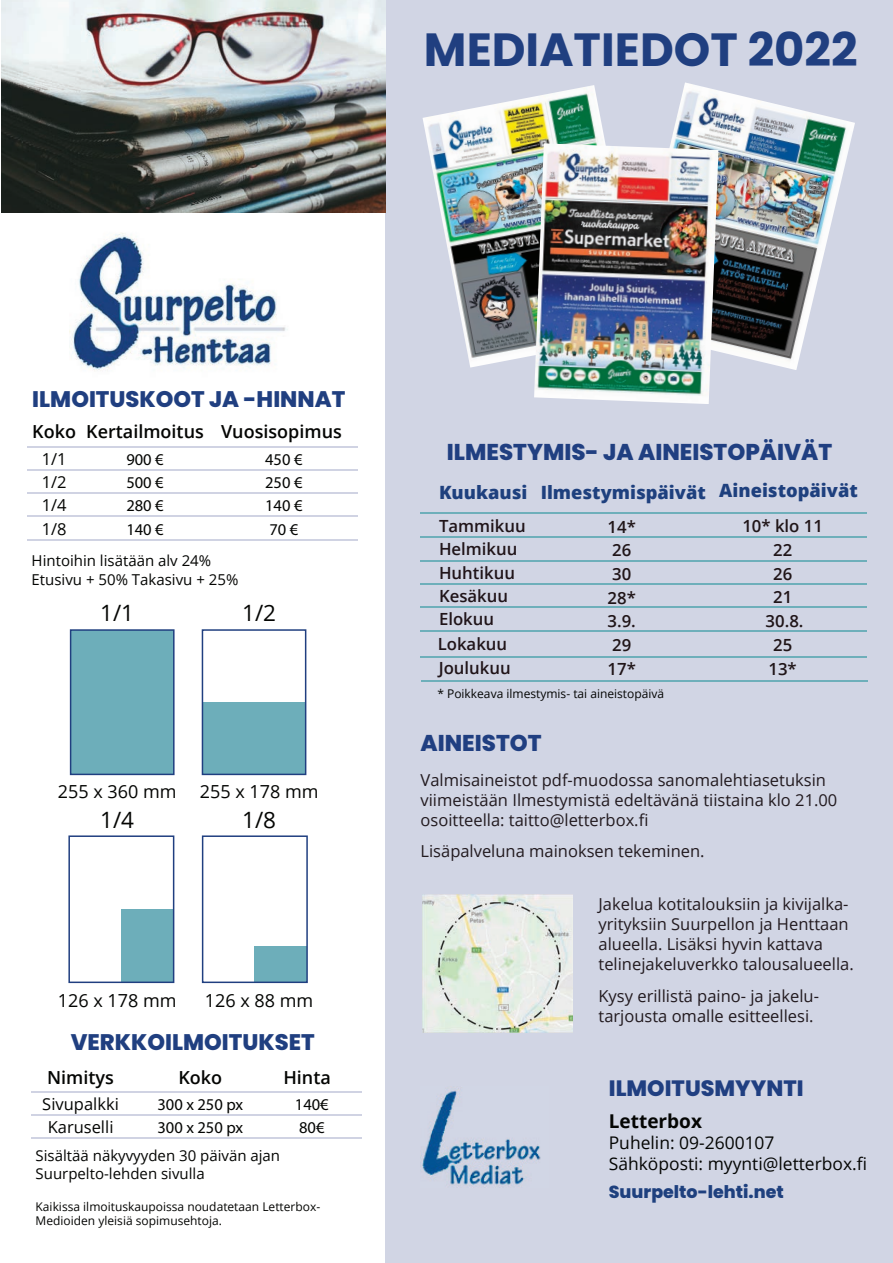
<style>
.page{position:relative;width:893px;height:1263px;background:#fff}
.page>*{position:absolute;margin:0;border:0;box-sizing:border-box;transform-origin:0 0}
.t1{font:700 46.5px "Poppins";color:#203f80}
.t2{font:800 22.8px "Poppins";color:#203f81}
.t3{font:800 22.5px "Poppins";color:#203f80}
.t4{font:22.5px "Open Sans";color:#040503}
.t5{font:800 22.2px "Poppins";color:#203f81}
.t6{font:700 19.05px "Open Sans";color:#040503}
.t7{font:800 18.3px "Open Sans";color:#1e407e}
.t8{font:600 18px "Open Sans";color:#040503}
.t9{font:18px "Open Sans";color:#040503}
.t10{font:17.4px/20.9px "Open Sans";color:#040503}
.t11{font:800 17.4px "Poppins";color:#1e407e}
.t12{font:600 16.8px/23.5px "Open Sans";color:#201419}
.t13{font:600 16.8px/23.7px "Open Sans";color:#201518;text-align:center}
.t14{font:16.5px/19.8px "Open Sans";color:#221a1f}
.t15{font:16.5px/23.2px "Myriad Pro";color:#040503;text-align:justify}
.t16{font:16.5px/23.2px "Open Sans";color:#040503;text-align:justify}
.t17{font:15px/19.2px "Open Sans";color:#040503}
.t18{font:12px/14.4px "Open Sans";color:#040503}
</style>
<div class="page">
<div style="left:386px;top:0;width:507px;height:1263px;background:#d1d5e4"></div>
<hr style="left:421px;top:513px;width:446px;height:1px;background:#6eafba">
<hr style="left:421px;top:536px;width:446px;height:2px;background:#6eafba">
<hr style="left:421px;top:560px;width:446px;height:1px;background:#6eafba">
<hr style="left:421px;top:630px;width:446px;height:2px;background:#6eafba">
<hr style="left:421px;top:656px;width:446px;height:1px;background:#6eafba">
<hr style="left:421px;top:583px;width:446px;height:2px;background:#6eafba">
<hr style="left:421px;top:606px;width:446px;height:2px;background:#6eafba">
<hr style="left:421px;top:680px;width:447px;height:2px;background:#6eafba">
<img style="left:420px;top:1090px;width:121px;height:96px">
<div style="left:121px;top:909px;width:53px;height:73px;background:#6daeba"></div>
<div style="left:71px;top:630px;width:103px;height:144px;background:#6daeba"></div>
<div style="left:202px;top:702px;width:104px;height:72px;background:#6daeba"></div>
<div style="left:255px;top:946px;width:52px;height:36px;background:#6daeba"></div>
<div style="left:70px;top:629px;width:105px;height:146px;border:2px solid #203f80"></div>
<div style="left:202px;top:629px;width:104px;height:146px;border:2px solid #203f80"></div>
<div style="left:68px;top:835px;width:106px;height:148px;border:2px solid #203f80"></div>
<div style="left:202px;top:835px;width:106px;height:148px;border:2px solid #203f80"></div>
<hr style="left:28px;top:446px;width:330px;height:2px;background:#d0d3e3">
<hr style="left:28px;top:469px;width:330px;height:2px;background:#d0d3e3">
<hr style="left:28px;top:492px;width:330px;height:2px;background:#d0d3e3">
<hr style="left:28px;top:516px;width:330px;height:1px;background:#d0d3e3">
<hr style="left:28px;top:539px;width:330px;height:1px;background:#d0d3e3">
<hr style="left:32px;top:1091px;width:330px;height:1px;background:#d0d3e3">
<hr style="left:32px;top:1114px;width:330px;height:2px;background:#d0d3e3">
<hr style="left:32px;top:1137px;width:330px;height:2px;background:#d0d3e3">
<img style="left:69px;top:233px;width:219px;height:138px">
<img style="left:422px;top:895px;width:151px;height:138px">
<img style="left:422px;top:85px;width:183px;height:283px">
<img style="left:671px;top:82px;width:184px;height:288px">
<img style="left:534px;top:143px;width:184px;height:261px">
<img style="left:2px;top:0;width:384px;height:212px">
<h1 class="t1" style="left:424px;top:22px;width:435px">MEDIATIEDOT 2022</h1>
<h3 class="t3" style="left:32px;top:386px;width:314px">ILMOITUSKOOT JA -HINNAT</h3>
<p class="t8" style="left:32px;top:419px;width:311px">Koko Kertailmoitus Vuosisopimus</p>
<p class="t16" style="left:42px;top:447px;width:26px">1/1<br>1/2<br>1/4<br>1/8</p>
<p class="t15" style="left:126px;top:448px;width:39px">900 € 500 € 280 € 140 €</p>
<p class="t15" style="left:265px;top:448px;width:39px">450 € 250 € 140 € 70 €</p>
<p class="t17" style="left:32px;top:550px;width:208px">Hintoihin lisätään alv 24%<br>Etusivu + 50% Takasivu + 25%</p>
<h3 class="t4" style="left:100px;top:598px;width:35px">1/1</h3>
<h3 class="t4" style="left:242px;top:598px;width:35px">1/2</h3>
<p class="t9" style="left:58px;top:779px;width:120px">255 x 360 mm</p>
<p class="t9" style="left:200px;top:779px;width:120px">255 x 178 mm</p>
<h3 class="t4" style="left:100px;top:804px;width:35px">1/4</h3>
<h3 class="t4" style="left:242px;top:804px;width:35px">1/8</h3>
<p class="t9" style="left:58px;top:988px;width:120px">126 x 178 mm</p>
<p class="t9" style="left:205px;top:988px;width:110px">126 x 88 mm</p>
<h3 class="t3" style="left:71px;top:1029px;width:245px">VERKKOILMOITUKSET</h3>
<p class="t8" style="left:47px;top:1065px;width:68px">Nimitys</p>
<p class="t8" style="left:178px;top:1065px;width:45px">Koko</p>
<p class="t8" style="left:283px;top:1065px;width:49px">Hinta</p>
<p class="t16" style="left:42px;top:1092px;width:78px;text-align:center">Sivupalkki<br>Karuselli</p>
<p class="t15" style="left:157px;top:1092px;width:87px">300 x 250 px<br>300 x 250 px</p>
<p class="t15" style="left:295px;top:1092px;width:35px">140€<br>80€</p>
<p class="t17" style="left:36px;top:1146px;width:246px;line-height:18px">Sisältää näkyvyyden 30 päivän ajan<br>Suurpelto-lehden sivulla</p>
<p class="t18" style="left:36px;top:1199px;width:286px">Kaikissa ilmoituskaupoissa noudatetaan Letterbox-<br>Medioiden yleisiä sopimusehtoja.</p>
<h2 class="t2" style="left:447px;top:439px;width:387px">ILMESTYMIS- JA AINEISTOPÄIVÄT</h2>
<p class="t7" style="left:439px;top:478px;width:420px">Kuukausi Ilmestymispäivät Aineistopäivät</p>
<p class="t12" style="left:439px;top:514px;width:88px">Tammikuu<br>Helmikuu<br>Huhtikuu</p>
<p class="t12" style="left:439px;top:584px;width:71px;line-height:23.1px">Kesäkuu<br>Elokuu</p>
<p class="t12" style="left:438px;top:631px;width:74px;line-height:24.2px">Lokakuu<br>Joulukuu</p>
<p class="t13" style="left:742px;top:514px;width:82px">10* klo 11<br>22<br>26<br>21<br>30.8.<br>25<br>13*</p>
<p class="t13" style="left:607px;top:514px;width:30px;text-align:left">14*<br>26<br>30<br>28*<br>3.9.<br>29<br>17*</p>
<p class="t18" style="left:437px;top:686px;width:228px">* Poikkeava ilmestymis- tai aineistopäivä</p>
<h2 class="t2" style="left:421px;top:730px;width:123px">AINEISTOT</h2>
<p class="t14" style="left:421px;top:770px;width:418px">Valmisaineistot pdf-muodossa sanomalehtiasetuksin viimeistään Ilmestymistä edeltävänä tiistaina klo 21.00 osoitteella: taitto@letterbox.fi</p>
<p class="t14" style="left:421px;top:841px;width:286px">Lisäpalveluna mainoksen tekeminen.</p>
<p class="t14" style="left:598px;top:894px;width:257px">Jakelua kotitalouksiin ja kivijalka&shy;yrityksiin Suurpellon ja Henttaan alueella. Lisäksi hyvin kattava telinejakeluverkko talousalueella.</p>
<p class="t14" style="left:598px;top:985px;width:222px">Kysy erillistä paino- ja jakelu&shy;tarjousta omalle esitteellesi.</p>
<h3 class="t5" style="left:609px;top:1075px;width:196px">ILMOITUSMYYNTI</h3>
<p class="t6" style="left:609px;top:1107px;width:95px">Letterbox</p>
<p class="t10" style="left:609px;top:1131px;width:260px">Puhelin: 09-2600107<br>Sähköposti: myynti@letterbox.fi</p>
<p class="t11" style="left:609px;top:1182px;width:177px">Suurpelto-lehti.net</p>
</div>
